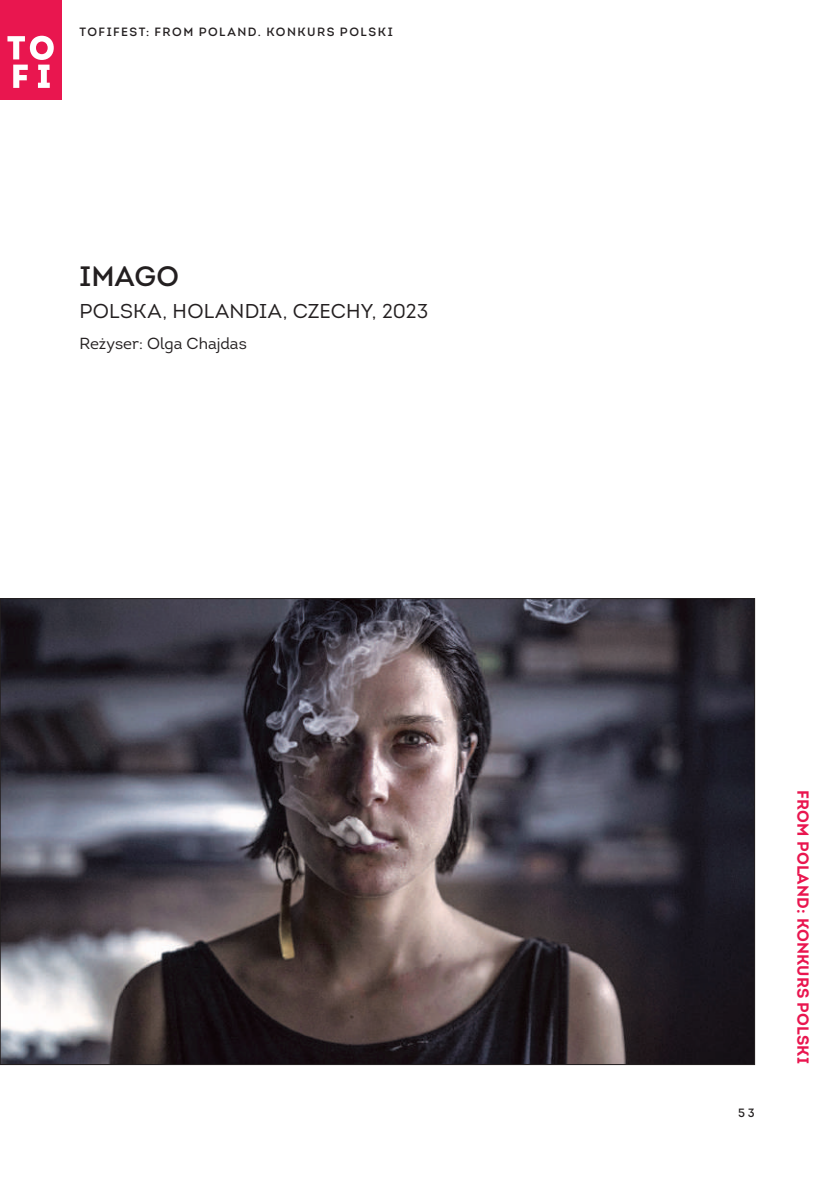
<style>
.page{position:relative;width:840px;height:1191px;background:#fff}
.page>*{position:absolute;margin:0;border:0;box-sizing:border-box;transform-origin:0 0}
.t1{font:28px "Intro Regular Caps";letter-spacing:.01em;color:#231f20}
.t2{font:20px "Intro Book Caps";letter-spacing:.01em;color:#231f20}
.t3{font:16px "Intro Bold Caps";letter-spacing:.01em;color:#e9164f}
.t4{font:16px "Intro";letter-spacing:-.005em;color:#231f20}
.t5{font:12px "Intro";letter-spacing:.125em;color:#231f20}
</style>
<div class="page">
<img style="left:2px;top:600px;width:750px;height:462px">
<div style="left:0;top:0;width:61px;height:100px;background:#e9164f"></div>
<svg style="left:7px;top:36px;width:47px;height:52px"></svg>
<p class="t5" style="left:79px;top:24px;width:314px">TOFIFEST: FROM POL AND. KONKURS POLSKI</p>
<h1 class="t1" style="left:79px;top:259px;width:101px">IMAGO</h1>
<h2 class="t2" style="left:79px;top:298px;width:350px">POLSKA, HOLANDIA, CZECHY, 2023</h2>
<h3 class="t4" style="left:79px;top:334px;width:169px">Reżyser: Olga Chajdas</h3>
<p class="t5" style="left:737px;top:1105px;width:18px">53</p>
<h3 class="t3" style="left:813px;top:790px;width:275px;rotate:90deg">FROM POLAND: KONKURS POLSKI</h3>
</div>
